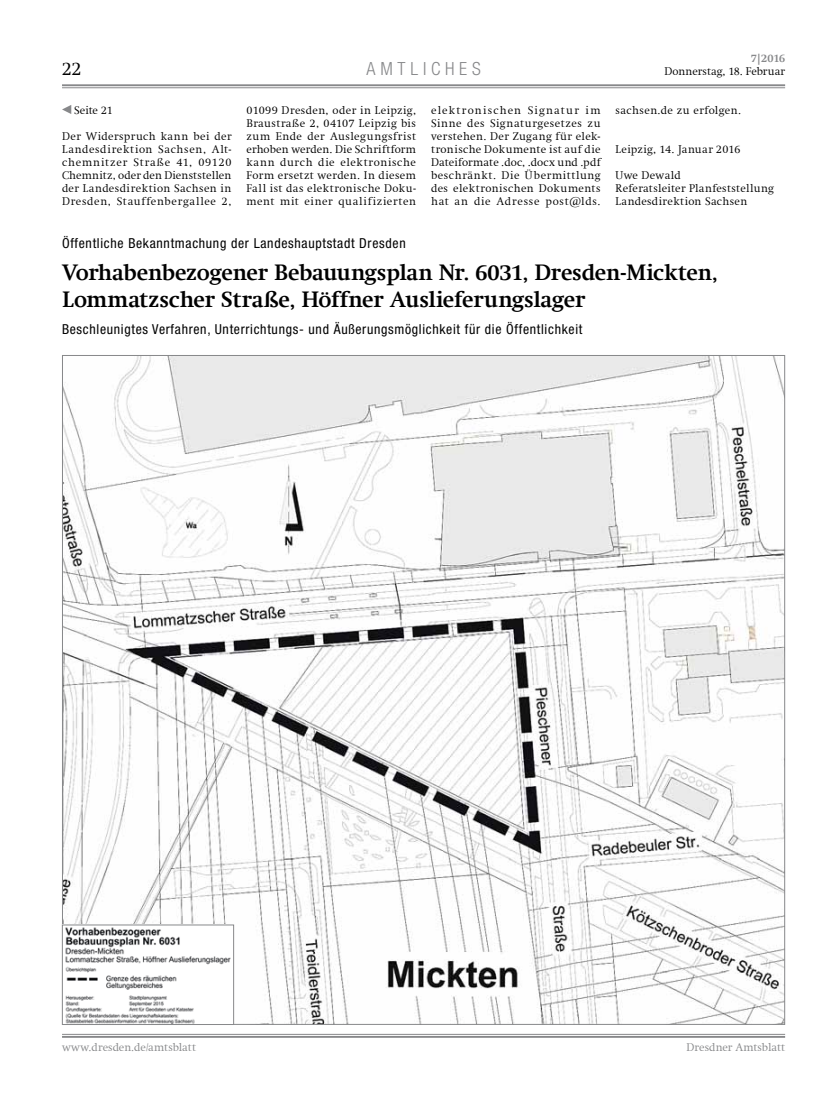
<style>
.page{position:relative;width:833px;height:1117px;background:#fff}
.page>*{position:absolute;margin:0;border:0;box-sizing:border-box;transform-origin:0 0}
.t1{font:700 22.5px/27.5px "Swift Com";letter-spacing:-.01em;color:#000}
.t2{font:300 18.75px "Swift Com";color:#000}
.t3{font:300 condensed 18.12px "Helvetica Neue";letter-spacing:.265em;color:#87888a}
.t4{font:condensed 13.75px "Helvetica Neue";letter-spacing:.05em;color:#000}
.t5{font:300 11.25px/13px "Swift Com";letter-spacing:.04em;color:#000;text-align:justify}
.t6{font:300 11.25px "Swift Com";letter-spacing:.005em;color:#87888a}
.t7{font:300 11.25px "Swift Com";color:#000}
.t8{font:300 11.25px "Swift Com";letter-spacing:.015em;color:#000}
.t9{font:700 11.25px "Swift Com";color:#87888a}
</style>
<div class="page">
<hr style="left:62px;top:87px;width:723px;height:1px;background:#87888a">
<hr style="left:62px;top:84px;width:723px;height:2px;background:#87888a">
<hr style="left:62px;top:1033px;width:723px;height:1px;background:#87888a">
<hr style="left:62px;top:1035px;width:723px;height:2px;background:#87888a">
<svg style="left:62px;top:105px;width:9px;height:9px"></svg>
<img style="left:64px;top:357px;width:719px;height:665px">
<img style="left:64px;top:926px;width:168px;height:96px">
<div style="left:62px;top:924px;width:172px;height:100px;border:1px solid #87888a"></div>
<h2 class="t2" style="left:62px;top:58px;width:21px">22</h2>
<h3 class="t3" style="left:366px;top:58px;width:116px">AMTL ICHES</h3>
<p class="t9" style="left:751px;top:52px;width:36px">7|2016</p>
<p class="t7" style="left:664px;top:65px;width:122px">Donnerstag, 18. Februar</p>
<p class="t5" style="left:74px;top:104px;width:40px">Seite 21</p>
<p class="t5" style="left:62px;top:130px;width:171px">Der Widerspruch kann bei der Landesdirektion Sachsen, Alt&shy;chemnitzer Straße 41, 09120<br>Chemnitz, oder den Dienststellen der Landesdirektion Sachsen in Dresden, Stauffenbergallee 2,</p>
<p class="t5" style="left:246px;top:104px;width:171px">01099 Dresden, oder in Leipzig, Braustraße 2, 04107 Leipzig bis zum Ende der Auslegungsfrist erhoben werden. Die Schriftform kann durch die elektronische Form ersetzt werden. In diesem Fall ist das elektronische Doku&shy;ment mit einer qualifizierten</p>
<p class="t5" style="left:431px;top:104px;width:171px">elektronischen Signatur im Sinne des Signaturgesetzes zu verstehen. Der Zugang für elek&shy;tronische Dokumente ist auf die Dateiformate .doc, .docx und .pdf beschränkt. Die Übermittlung des elektronischen Dokuments hat an die Adresse post@lds.</p>
<p class="t5" style="left:615px;top:104px;width:127px">sachsen.de zu erfolgen.</p>
<p class="t8" style="left:615px;top:143px;width:126px">Leipzig, 14. Januar 2016</p>
<p class="t5" style="left:615px;top:169px;width:160px;text-align:left">Uwe Dewald<br>Referatsleiter Planfeststellung<br>Landesdirektion Sachsen</p>
<p class="t4" style="left:62px;top:235px;width:345px">Öffentliche Bekanntmachung der Landeshauptstadt Dresden</p>
<h1 class="t1" style="left:62px;top:258px;width:657px">Vorhabenbezogener Bebauungsplan Nr. 6031, Dresden-Mickten,<br>Lommatzscher Straße, Höffner Auslieferungslager</h1>
<p class="t4" style="left:62px;top:321px;width:522px">Beschleunigtes Verfahren, Unterrichtungs- und Äußerungsmöglichkeit für die Öffentlichkeit</p>
<p class="t6" style="left:62px;top:1040px;width:135px">www.dresden.de/amtsblatt</p>
<p class="t6" style="left:686px;top:1040px;width:100px">Dresdner Amtsblatt</p>
</div>
